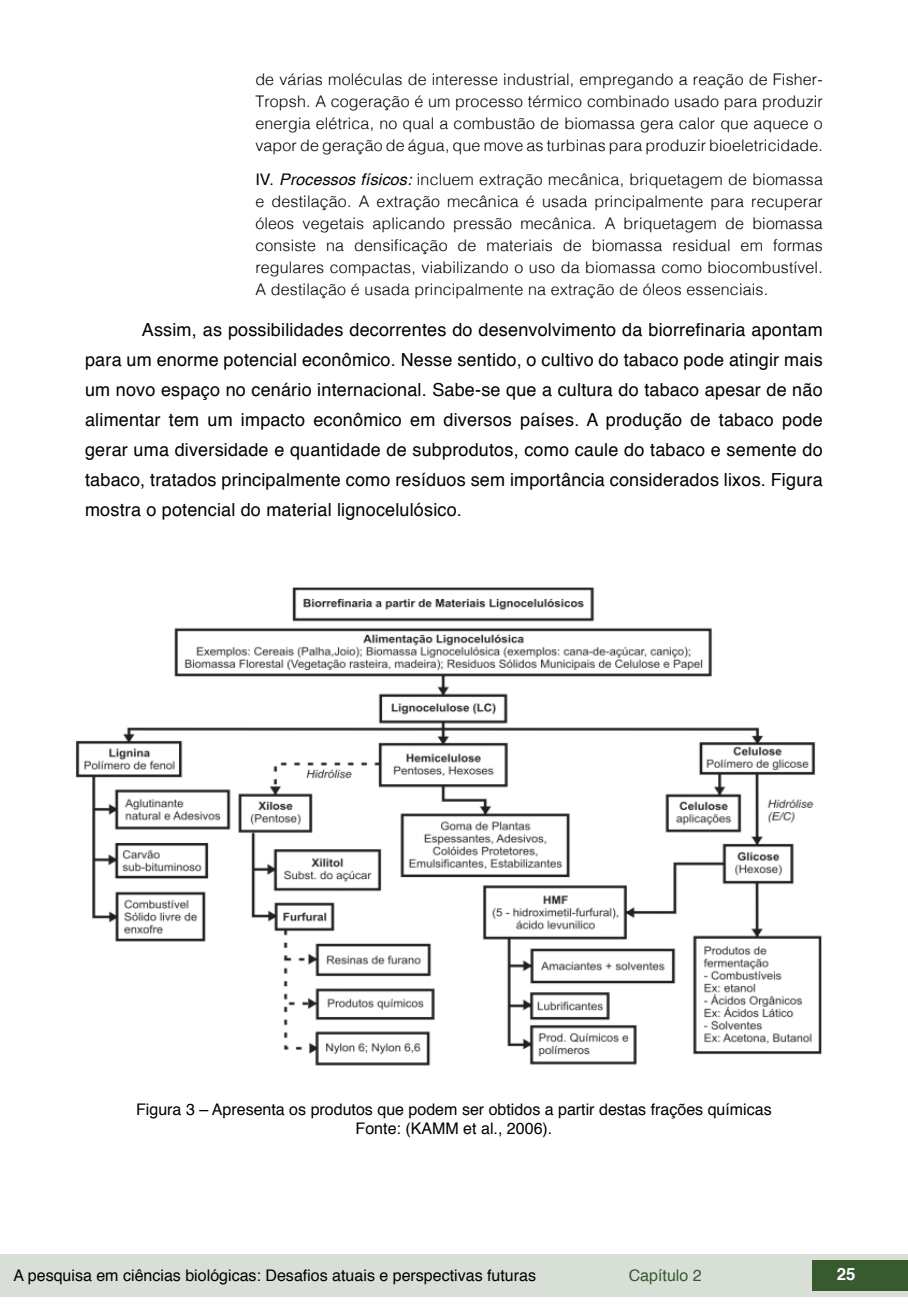
<style>
.page{position:relative;width:908px;height:1304px;background:#fff}
.page>*{position:absolute;margin:0;border:0;box-sizing:border-box;transform-origin:0 0}
.t1{font:18px/30px "Helvetica";letter-spacing:.01em;color:#000;text-align:justify}
.t2{font:700 16.8px "Helvetica";color:#fff}
.t3{font:300 16px/22px "Helvetica";letter-spacing:.01em;color:#000;text-align:justify}
.t4{font:16px/19.2px "Helvetica";color:#000;text-align:center}
.t5{font:16px "Helvetica";color:#375a2f}
.s1{font-weight:400}
.s2{font-weight:400;font-style:italic}
</style>
<div class="page">
<div style="left:0;top:1254px;width:906px;height:43px;background:#d8dfd6"></div>
<div style="left:812px;top:1261px;width:95px;height:30px;background:#375a2f"></div>
<img style="left:75px;top:587px;width:747px;height:479px">
<p class="t3" style="left:255px;top:67px;width:568px">de várias moléculas de interesse industrial, empregando a reação de Fisher-Tropsh. A cogeração é um processo térmico combinado usado para produzir energia elétrica, no qual a combustão de biomassa gera calor que aquece o vapor de geração de água, que move as turbinas para produzir bioeletricidade.</p>
<p class="t3" style="left:255px;top:167px;width:568px"><span class="s1">IV.</span> <span class="s2">Processos físicos:</span> incluem extração mecânica, briquetagem de biomassa e destilação. A extração mecânica é usada principalmente para recuperar óleos vegetais aplicando pressão mecânica. A briquetagem de biomassa consiste na densificação de materiais de biomassa residual em formas regulares compactas, viabilizando o uso da biomassa como biocombustível.<br>A destilação é usada principalmente na extração de óleos essenciais.</p>
<p class="t1" style="left:85px;top:315px;width:738px;text-indent:57px">Assim, as possibilidades decorrentes do desenvolvimento da biorrefinaria apontam para um enorme potencial econômico. Nesse sentido, o cultivo do tabaco pode atingir mais um novo espaço no cenário internacional. Sabe-se que a cultura do tabaco apesar de não alimentar tem um impacto econômico em diversos países. A produção de tabaco pode gerar uma diversidade e quantidade de subprodutos, como caule do tabaco e semente do tabaco, tratados principalmente como resíduos sem importância considerados lixos. Figura mostra o potencial do material lignocelulósico.</p>
<p class="t4" style="left:136px;top:1100px;width:636px">Figura 3 – Apresenta os produtos que podem ser obtidos a partir destas frações químicas<br>Fonte: (KAMM et al., 2006).</p>
<p class="t4" style="left:14px;top:1266px;width:524px">A pesquisa em ciências biológicas: Desafios atuais e perspectivas futuras</p>
<p class="t5" style="left:628px;top:1263px;width:74px">Capítulo 2</p>
<p class="t2" style="left:836px;top:1261px;width:20px">25</p>
</div>
